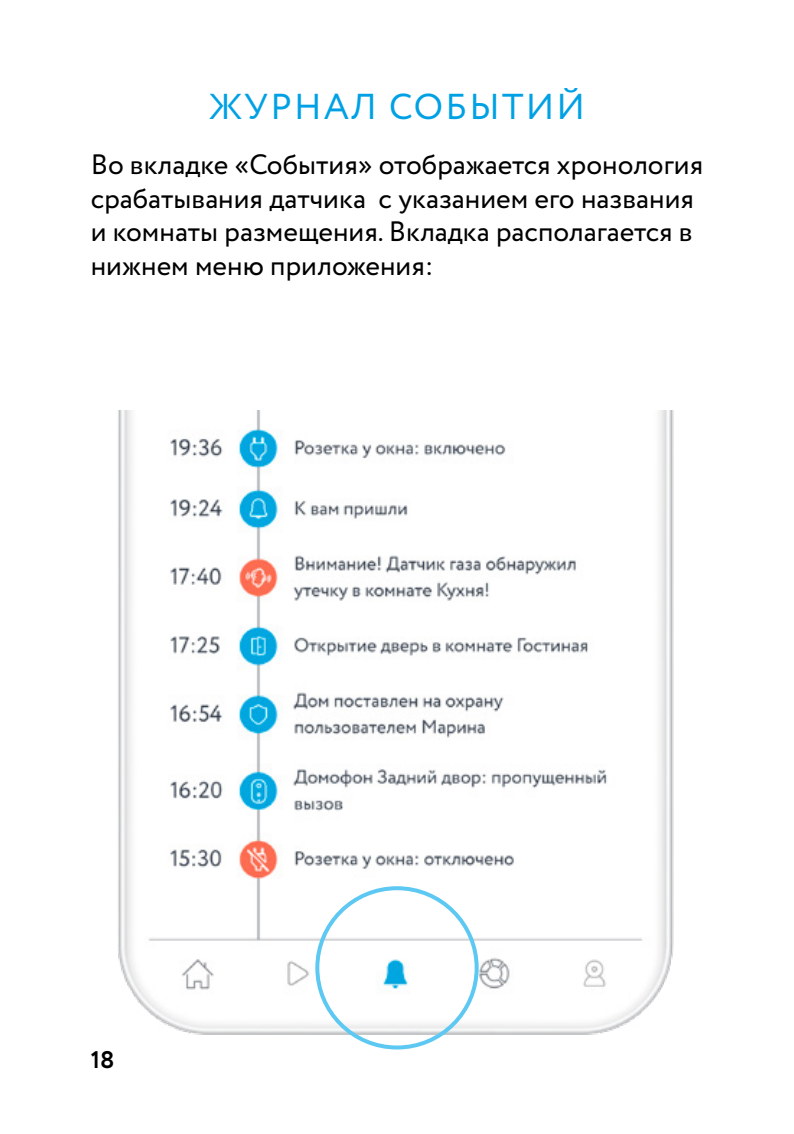
<style>
.page{position:relative;width:794px;height:1134px;background:#fff}
.page>*{position:absolute;margin:0;border:0;box-sizing:border-box;transform-origin:0 0}
.t1{font:36px "Circe";letter-spacing:.06em;color:#00a1e4}
.t2{font:28px/33.6px "Circe";color:#000}
.t3{font:700 24px "Circe";color:#000}
</style>
<div class="page">
<img style="left:118px;top:410px;width:556px;height:627px">
<div style="left:315px;top:886px;width:163px;height:163px;border:4px solid #5dc9f3;border-radius:50%"></div>
<p class="t1" style="left:209px;top:83px;width:378px">ЖУРНАЛ СОБЫТИЙ</p>
<p class="t2" style="left:91px;top:149px;width:614px">Во вкладке «События» отображается хронология срабатывания датчика с указанием его названия и комнаты размещения. Вкладка располагается в нижнем меню приложения:</p>
<p class="t3" style="left:91px;top:1043px;width:25px">18</p>
</div>
